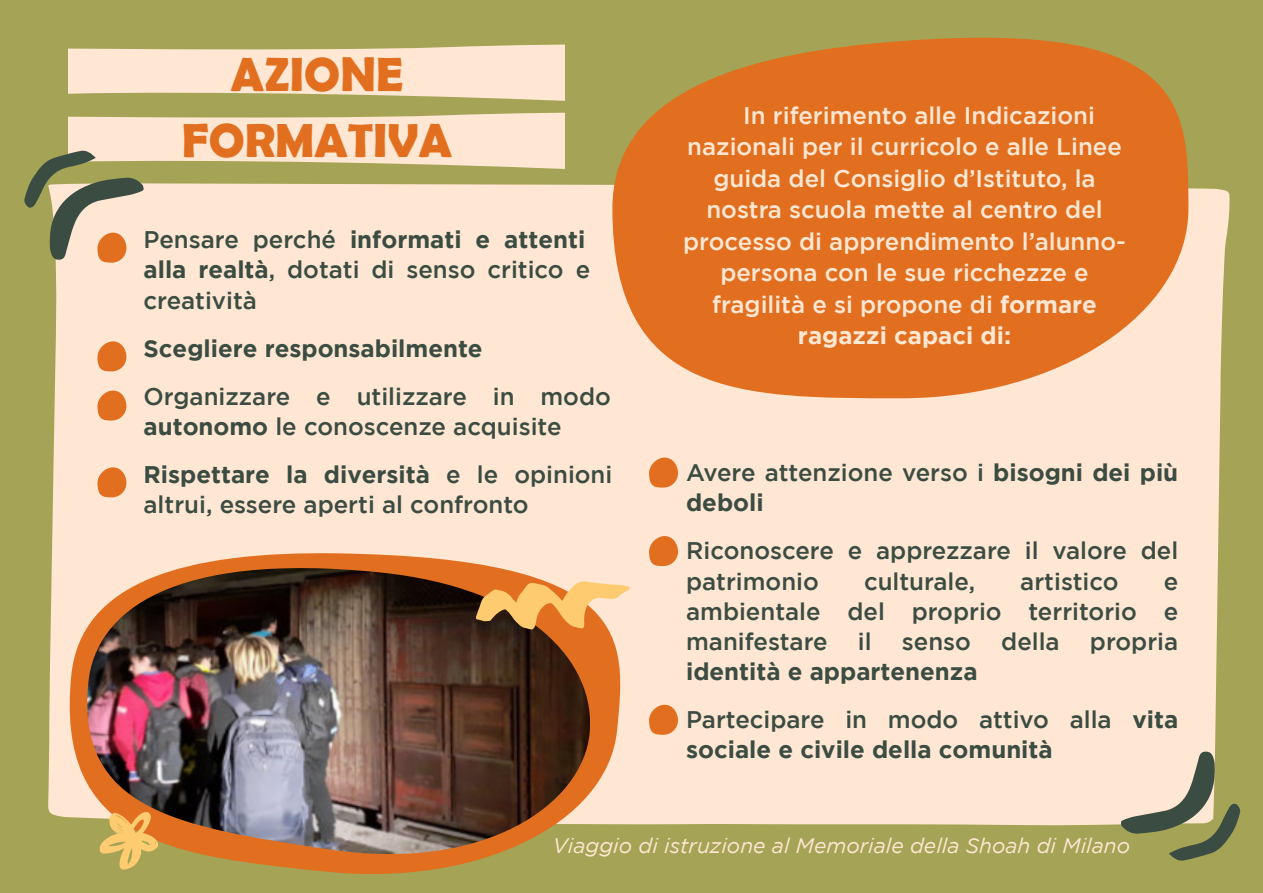
<style>
.page{position:relative;width:1263px;height:893px;background:#a5a355}
.page>*{position:absolute;margin:0;border:0;box-sizing:border-box;transform-origin:0 0}
.t1{font:700 48px/66px "Berlin Sans FB Demi";color:#e16f1f;text-align:center}
.t2{font:500 24px/30.2px "Gotham";color:#3b4c42}
.t3{font:500 24px "Gotham";color:#ffe7d3}
.t4{font:700 24px "Gotham";color:#3b4c42}
.t5{font:700 24px "Gotham";color:#ffe7d3}
.t6{font:italic 21px "Gotham";color:#ffe7d3}
.s1{font-weight:700}
</style>
<div class="page">
<svg style="left:69px;top:45px;width:496px;height:56px"></svg>
<div style="left:48px;top:183px;width:1182px;height:642px;background:#ffe7d3"></div>
<svg style="left:612px;top:37px;width:576px;height:361px;background:#df7d32"></svg>
<svg style="left:54px;top:551px;width:580px;height:323px"></svg>
<div style="left:97px;top:341px;width:29px;height:30px;background:#e16f1f;border-radius:14px"></div>
<img style="left:86px;top:566px;width:504px;height:290px">
<div style="left:649px;top:458px;width:29px;height:30px;background:#e16f1f;border-radius:14px"></div>
<div style="left:97px;top:233px;width:29px;height:30px;background:#e16f1f;border-radius:14px"></div>
<div style="left:97px;top:391px;width:29px;height:30px;background:#e16f1f;border-radius:14px"></div>
<div style="left:649px;top:536px;width:29px;height:30px;background:#e16f1f;border-radius:14px"></div>
<div style="left:97px;top:467px;width:29px;height:30px;background:#e16f1f;border-radius:14px"></div>
<div style="left:649px;top:705px;width:29px;height:30px;background:#e16f1f;border-radius:14px"></div>
<svg style="left:1119px;top:751px;width:122px;height:110px"></svg>
<svg style="left:24px;top:113px;width:541px;height:147px"></svg>
<svg style="left:476px;top:581px;width:154px;height:49px;background:#e3a865"></svg>
<svg style="left:100px;top:812px;width:58px;height:57px"></svg>
<h1 class="t1" style="left:182px;top:41px;width:272px">AZIONE<br>FORMATIVA</h1>
<p class="t3" style="left:743px;top:106px;width:353px">In riferimento alle Indicazioni</p>
<p class="t3" style="left:687px;top:138px;width:436px">nazionali per il curricolo e alle Linee</p>
<p class="t3" style="left:713px;top:169px;width:384px">guida del Consiglio d’Istituto, la</p>
<p class="t3" style="left:706px;top:201px;width:398px">nostra scuola mette al centro del</p>
<p class="t3" style="left:683px;top:232px;width:444px">processo di apprendimento l’alunno-</p>
<p class="t3" style="left:720px;top:264px;width:370px">persona con le sue ricchezze e</p>
<p class="t3" style="left:712px;top:295px;width:386px">fragilità e si propone di <span class="s1">formare</span></p>
<p class="t5" style="left:798px;top:327px;width:215px">ragazzi capaci di:</p>
<p class="t2" style="left:144px;top:226px;width:448px">Pensare perché <span class="s1">informati e attenti alla realtà</span>, dotati di senso critico e creatività</p>
<p class="t4" style="left:144px;top:339px;width:341px">Scegliere responsabilmente</p>
<p class="t2" style="left:144px;top:383px;width:469px">Organizzare e utilizzare in modo <span class="s1">autonomo</span> le conoscenze acquisite</p>
<p class="t2" style="left:144px;top:461px;width:470px"><span class="s1">Rispettare la diversità</span> e le opinioni altrui, essere aperti al confronto</p>
<p class="t2" style="left:686px;top:459px;width:494px">Avere attenzione verso i <span class="s1">bisogni dei più deboli</span></p>
<p class="t2" style="left:686px;top:537px;width:494px">Riconoscere e apprezzare il valore del patrimonio</p>
<p class="t2" style="left:864px;top:568px;width:113px">culturale,</p>
<p class="t2" style="left:1020px;top:568px;width:100px">artistico</p>
<p class="t2" style="left:686px;top:568px;width:494px;text-align:justify;text-indent:478px">e ambientale del proprio territorio e manifestare</p>
<p class="t2" style="left:858px;top:628px;width:15px">il</p>
<p class="t2" style="left:902px;top:628px;width:71px">senso</p>
<p class="t2" style="left:1001px;top:628px;width:60px">della</p>
<p class="t2" style="left:1090px;top:628px;width:90px">propria</p>
<p class="t2" style="left:686px;top:649px;width:494px;line-height:48.2px"><span class="s1">identità e appartenenza<br></span>Partecipare in modo attivo alla <span class="s1">vita</span></p>
<p class="t4" style="left:686px;top:741px;width:368px">sociale e civile della comunità</p>
<p class="t6" style="left:553px;top:837px;width:579px">Viaggio di istruzione al Memoriale della Shoah di Milano</p>
</div>
